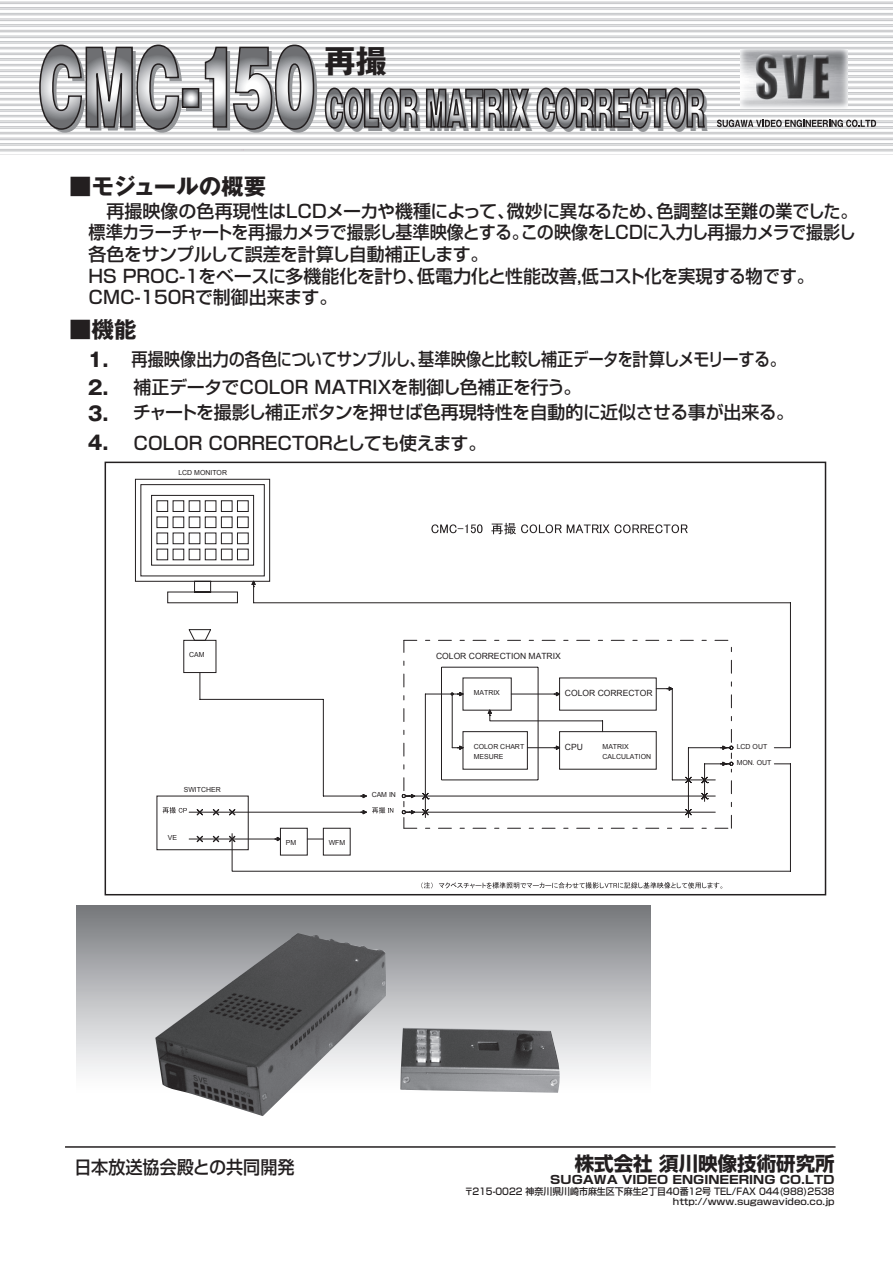
<style>
.page{position:relative;width:893px;height:1263px;background:#fff}
.page>*{position:absolute;margin:0;border:0;box-sizing:border-box;transform-origin:0 0}
.t1{font:900 45.9px "Gothic MB101 Pro";color:#939598;scale:.5 1}
.t2{font:700 31.5px "Gothic MB101 Pro";color:#231f20}
.t3{font:700 22.5px "Gothic MB101 Pro";color:#231f20}
.t4{font:700 19.5px "Shin Go Pro";color:#231f20}
.t5{font:500 18px/21.6px "Shin Go Pro";letter-spacing:-.015em;color:#231f20}
.t6{font:500 18px "Shin Go Pro";letter-spacing:-.015em;color:#231f20;scale:.9 1}
.t7{font:500 18px "Shin Go Pro";letter-spacing:-.015em;color:#231f20;scale:.95 1}
.t8{font:700 11.55px "Shin Go Pro";color:#231f20;scale:1.11 1}
.t9{font:500 9.45px "Shin Go Pro";color:#231f20;scale:.94 1}
.t10{font:500 9px "Shin Go Pro";color:#231f20;scale:1.13 1}
.t11{font:8.55px "Arial";color:#231f20}
.t12{font:6.9px/10.6px "Arial";color:#231f20}
.s1{font-size:96.9px}
.s2{font-family:"Gothic MB101 Pro";font-weight:700;font-size:19.5px}
</style>
<div class="page">
<img style="left:0;top:1px;width:893px;height:154px">
<div style="left:77px;top:905px;width:573px;height:237px;background:linear-gradient(to bottom,#818387,#fff)"></div>
<svg style="left:717px;top:120px;width:159px;height:7px"></svg>
<hr style="left:65px;top:1146px;width:770px;height:2px;background:#231f20">
<img style="left:740px;top:49px;width:108px;height:59px">
<svg style="left:38px;top:44px;width:142px;height:87px"></svg>
<svg style="left:185px;top:91px;width:11px;height:14px"></svg>
<div style="left:182px;top:88px;width:17px;height:20px;border:2px solid #231f20"></div>
<svg style="left:204px;top:44px;width:111px;height:87px"></svg>
<svg style="left:324px;top:87px;width:95px;height:42px;background:#99999b"></svg>
<svg style="left:425px;top:74px;width:280px;height:55px"></svg>
<div style="left:105px;top:462px;width:721px;height:433px;border:2px solid #231f20"></div>
<svg style="left:188px;top:602px;width:603px;height:270px"></svg>
<svg style="left:188px;top:628px;width:24px;height:11px"></svg>
<svg style="left:431px;top:523px;width:257px;height:11px"></svg>
<svg style="left:183px;top:639px;width:70px;height:131px"></svg>
<svg style="left:163px;top:807px;width:24px;height:6px"></svg>
<div style="left:280px;top:828px;width:28px;height:27px;border:1px solid #231f20"></div>
<div style="left:157px;top:796px;width:92px;height:54px;border:1px solid #231f20"></div>
<svg style="left:421px;top:882px;width:301px;height:6px"></svg>
<svg style="left:253px;top:580px;width:481px;height:60px"></svg>
<svg style="left:135px;top:478px;width:135px;height:126px"></svg>
<svg style="left:196px;top:709px;width:32px;height:134px"></svg>
<svg style="left:228px;top:640px;width:506px;height:203px"></svg>
<img style="left:155px;top:933px;width:405px;height:183px">
<h2 class="t2" style="left:324px;top:35px;width:64px">再撮</h2>
<h1 class="t1" style="left:42px;top:74px;width:1334px"><span class="s1">CMC-150</span> COLOR MATRIX CORRECTOR</h1>
<p class="t3" style="left:69px;top:168px;width:199px">■モジュールの概要</p>
<p class="t5" style="left:89px;top:198px;width:770px">　再撮映像の色再現性はLCDメーカや機種によって、微妙に異なるため、色調整は至難の業でした。標準カラーチャートを再撮カメラで撮影し基準映像とする。この映像をLCDに入力し再撮カメラで撮影し各色をサンプルして誤差を計算し自動補正します。<br>HS PROC-1をベースに多機能化を計り、低電力化と性能改善，低コスト化を実現する物です。CMC-150Rで制御出来ます。</p>
<p class="t3" style="left:69px;top:311px;width:69px">■機能</p>
<p class="t6" style="left:88px;top:344px;width:777px"><span class="s2">1.</span> 　再撮映像出力の各色についてサンプルし、基準映像と比較し補正データを計算しメモリーする。</p>
<p class="t5" style="left:88px;top:374px;width:495px"><span class="s2">2.</span> 　補正データでCOLOR MATRIXを制御し色補正を行う。</p>
<p class="t5" style="left:88px;top:399px;width:708px"><span class="s2">3.</span> 　チャートを撮影し補正ボタンを押せば色再現特性を自動的に近似させる事が出来る。</p>
<p class="t5" style="left:88px;top:430px;width:400px"><span class="s2">4.</span> 　COLOR CORRECTORとしても使えます。</p>
<p class="t12" style="left:178px;top:467px;width:50px">LCD MONITOR</p>
<p class="t12" style="left:189px;top:650px;width:17px">CAM</p>
<p class="t11" style="left:436px;top:650px;width:126px">COLOR CORRECTION MATRIX</p>
<p class="t12" style="left:474px;top:687px;width:28px">MATRIX</p>
<p class="t11" style="left:565px;top:688px;width:89px">COLOR CORRECTOR</p>
<p class="t12" style="left:474px;top:741px;width:52px">COLOR CHART<br>MESURE</p>
<p class="t11" style="left:565px;top:741px;width:20px">CPU</p>
<p class="t12" style="left:602px;top:741px;width:50px">MATRIX<br>CALCULATION</p>
<p class="t12" style="left:737px;top:741px;width:32px">LCD OUT</p>
<p class="t12" style="left:737px;top:757px;width:36px">MON. OUT</p>
<p class="t12" style="left:184px;top:784px;width:39px">SWITCHER</p>
<p class="t12" style="left:372px;top:789px;width:26px">CAM IN</p>
<p class="t12" style="left:168px;top:832px;width:11px">VE</p>
<p class="t12" style="left:286px;top:837px;width:12px">PM</p>
<p class="t12" style="left:329px;top:837px;width:18px">WFM</p>
<p class="t7" style="left:74px;top:1152px;width:233px">日本放送協会殿との共同開発</p>
<p class="t4" style="left:575px;top:1148px;width:261px">株式会社 須川映像技術研究所</p>
<p class="t8" style="left:550px;top:1171px;width:258px">SUGAWA VIDEO ENGINEERING CO.LTD</p>
<p class="t9" style="left:465px;top:1183px;width:395px">〒215-0022 神奈川県川崎市麻生区下麻生2丁目40番12号 TEL/FAX 044(988)2538</p>
<p class="t10" style="left:673px;top:1194px;width:145px">http://www.sugawavideo.co.jp</p>
</div>
